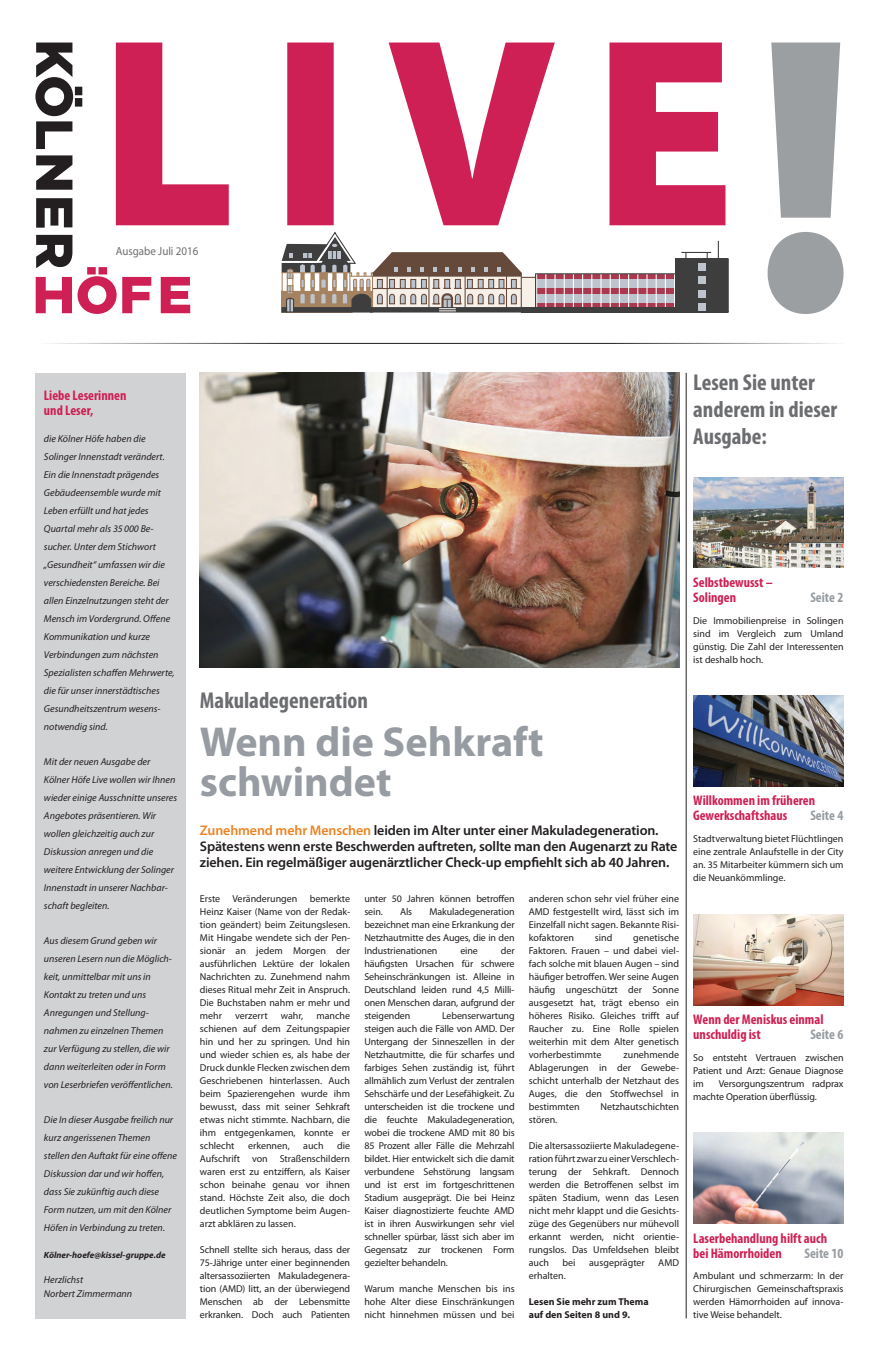
<style>
.page{position:relative;width:879px;height:1361px;background:#fff}
.page>*{position:absolute;margin:0;border:0;box-sizing:border-box;transform-origin:0 0}
.t1{font:700 42px/40px "Myriad Pro";color:#969ca1}
.t2{font:700 condensed 23px/27px "Myriad Pro";color:#6c6d70}
.t3{font:600 14px/16px "Myriad Pro";letter-spacing:-.01em;color:#231f20}
.t4{font:700 condensed 14px/15px "Myriad Pro";color:#ce2054}
.t5{font:700 condensed 14px "Myriad Pro";color:#969ca1}
.t6{font:11.8px "Myriad Pro";color:#6c6d70;scale:.93 1}
.t7{font:10px/13px "Myriad Pro";color:#231f20;text-align:justify}
.t8{font:italic 10px/18px "Myriad Pro";color:#231f20}
.t9{font:700 10px/13px "Myriad Pro";color:#231f20}
.t10{font:italic 700 9px "Myriad Pro";color:#231f20}
.s1{color:#ec8322}
</style>
<div class="page">
<img style="left:200px;top:373px;width:479px;height:295px">
<hr style="left:35px;top:343px;width:808px;height:1px;background:#231f20">
<svg style="left:36px;top:277px;width:36px;height:36px"></svg>
<svg style="left:78px;top:267px;width:73px;height:47px"></svg>
<svg style="left:161px;top:277px;width:29px;height:36px"></svg>
<svg style="left:35px;top:43px;width:47px;height:106px"></svg>
<svg style="left:36px;top:155px;width:36px;height:35px"></svg>
<svg style="left:36px;top:198px;width:36px;height:30px"></svg>
<svg style="left:36px;top:235px;width:36px;height:33px"></svg>
<svg style="left:767px;top:43px;width:76px;height:271px"></svg>
<svg style="left:116px;top:43px;width:609px;height:182px"></svg>
<svg style="left:282px;top:232px;width:447px;height:80px"></svg>
<div style="left:35px;top:373px;width:151px;height:945px;background:#d1d2d4"></div>
<img style="left:693px;top:477px;width:150px;height:91px">
<img style="left:693px;top:696px;width:150px;height:90px">
<img style="left:693px;top:914px;width:150px;height:91px">
<img style="left:693px;top:1133px;width:150px;height:90px">
<hr style="left:686px;top:373px;width:1px;height:945px;background:#231f20">
<p class="t6" style="left:116px;top:244px;width:90px">Ausgabe Juli 2016</p>
<h3 class="t4" style="left:44px;top:388px;width:84px">Liebe Leserinnen und Leser,</h3>
<p class="t8" style="left:44px;top:430px;width:132px">die Kölner Höfe haben die<br>Solinger Innenstadt verändert.<br>Ein die Innenstadt prägendes<br>Gebäudeensemble wurde mit<br>Leben erfüllt und hat jedes<br>Quartal mehr als 35 000 Be&shy;sucher. Unter dem Stichwort „Gesundheit“ umfassen wir die verschiedensten Bereiche. Bei allen Einzelnutzungen steht der<br>Mensch im Vordergrund. Offene<br>Kommunikation und kurze<br>Verbindungen zum nächsten<br>Spezialisten schaffen Mehrwerte, die für unser innerstädtisches<br>Gesundheitszentrum wesens&shy;notwendig sind.</p>
<p class="t8" style="left:44px;top:753px;width:135px">Mit der neuen Ausgabe der<br>Kölner Höfe Live wollen wir Ihnen wieder einige Ausschnitte unseres<br>Angebotes präsentieren. Wir wollen gleichzeitig auch zur<br>Diskussion anregen und die weitere Entwicklung der Solinger<br>Innenstadt in unserer Nachbar&shy;schaft begleiten.</p>
<p class="t8" style="left:44px;top:932px;width:130px">Aus diesem Grund geben wir unseren Lesern nun die Möglich&shy;keit, unmittelbar mit uns in<br>Kontakt zu treten und uns<br>Anregungen und Stellung&shy;nahmen zu einzelnen Themen zur Verfügung zu stellen, die wir dann weiterleiten oder in Form von Leserbriefen veröffentlichen.</p>
<p class="t8" style="left:44px;top:1111px;width:135px">Die In dieser Ausgabe freilich nur kurz angerissenen Themen stellen den Auftakt für eine offene<br>Diskussion dar und wir hoffen, dass Sie zukünftig auch diese<br>Form nutzen, um mit den Kölner<br>Höfen in Verbindung zu treten.</p>
<p class="t10" style="left:44px;top:1249px;width:123px">Kölner-hoefe@kissel-gruppe.de</p>
<p class="t8" style="left:44px;top:1272px;width:90px;line-height:14px">Herzlichst<br>Norbert Zimmermann</p>
<h2 class="t2" style="left:693px;top:368px;width:145px">Lesen Sie unter anderem in dieser<br>Ausgabe:</h2>
<h2 class="t2" style="left:200px;top:686px;width:170px">Makuladegeneration</h2>
<h1 class="t1" style="left:200px;top:720px;width:345px">Wenn die Sehkraft schwindet</h1>
<h3 class="t3" style="left:200px;top:822px;width:479px"><span class="s1">Zunehmend mehr Menschen</span> leiden im Alter unter einer Makuladegeneration.<br>Spätestens wenn erste Beschwerden auftreten, sollte man den Augenarzt zu Rate ziehen. Ein regelmäßiger augenärztlicher Check-up empfiehlt sich ab 40 Jahren.</h3>
<p class="t7" style="left:200px;top:892px;width:152px">Erste Veränderungen bemerkte Heinz Kaiser (Name von der Redak&shy;tion geändert) beim Zeitungslesen.<br>Mit Hingabe wendete sich der Pen&shy;sionär an jedem Morgen der ausführlichen Lektüre der lokalen Nachrichten zu. Zunehmend nahm dieses Ritual mehr Zeit in Anspruch.<br>Die Buchstaben nahm er mehr und mehr</p>
<p class="t7" style="left:200px;top:1009px;width:152px;text-indent:116px">manche schienen auf dem Zeitungspapier hin und her zu springen. Und hin und wieder schien es, als habe der Druck dunkle Flecken zwischen dem Geschriebenen hinterlassen. Auch beim Spazierengehen wurde ihm bewusst, dass mit seiner Sehkraft etwas nicht stimmte. Nachbarn, die ihm entgegenkamen, konnte er schlecht</p>
<p class="t7" style="left:235px;top:1009px;width:34px">verzerrt</p>
<p class="t7" style="left:281px;top:1009px;width:24px">wahr,</p>
<p class="t7" style="left:200px;top:1139px;width:152px;text-indent:137px">die Aufschrift von Straßenschildern waren erst zu entziffern, als Kaiser schon beinahe genau vor ihnen stand. Höchste Zeit also, die doch deutlichen Symptome beim Augen&shy;arzt abklären zu lassen.</p>
<p class="t7" style="left:200px;top:1243px;width:152px">Schnell stellte sich heraus, dass der 75-Jährige unter einer beginnenden altersassoziierten Makuladegenera&shy;tion (AMD) litt, an der überwiegend Menschen ab der Lebensmitte erkranken. Doch auch Patienten</p>
<p class="t7" style="left:248px;top:1139px;width:43px">erkennen,</p>
<p class="t7" style="left:303px;top:1139px;width:22px">auch</p>
<p class="t7" style="left:364px;top:892px;width:152px">unter 50 Jahren können betroffen sein.</p>
<p class="t7" style="left:364px;top:905px;width:152px;text-indent:65px">Makuladegeneration bezeichnet man eine Erkrankung der Netzhautmitte des Auges, die in den Industrienationen</p>
<p class="t7" style="left:400px;top:905px;width:14px">Als</p>
<p class="t7" style="left:364px;top:944px;width:152px;text-indent:137px">der häufigsten Ursachen für schwere Seheinschränkungen ist. Alleine in Deutschland leiden rund 4,5 Milli&shy;onen Menschen daran, aufgrund der steigenden</p>
<p class="t7" style="left:460px;top:944px;width:19px">eine</p>
<p class="t7" style="left:364px;top:1009px;width:152px;text-indent:78px">Lebenserwartung steigen auch die Fälle von AMD. Der Untergang der Sinneszellen in der Netzhautmitte, die für scharfes und farbiges Sehen zuständig ist, führt allmählich zum Verlust der zentralen Sehschärfe und der Lesefähigkeit. Zu unterscheiden ist die trockene und die feuchte Makuladegeneration, wobei die trockene AMD mit 80 bis 85 Prozent aller Fälle die Mehrzahl bildet. Hier entwickelt sich die damit verbundene Sehstörung langsam und ist erst im fortgeschrittenen Stadium ausgeprägt. Die bei Heinz Kaiser diagnostizierte feuchte AMD ist in ihren Auswirkungen sehr viel schneller spürbar, lässt sich aber im Gegensatz zur trockenen Form gezielter behandeln.</p>
<p class="t7" style="left:364px;top:1282px;width:152px">Warum manche Menschen bis ins hohe Alter diese Einschränkungen nicht hinnehmen müssen und bei</p>
<p class="t7" style="left:529px;top:892px;width:152px">anderen schon sehr viel früher eine AMD festgestellt wird, lässt sich im Einzelfall nicht sagen. Bekannte Risi&shy;kofaktoren</p>
<p class="t7" style="left:529px;top:931px;width:152px;text-indent:104px">genetische Faktoren. Frauen – und dabei viel&shy;fach solche mit blauen Augen – sind häufiger betroffen. Wer seine Augen häufig ungeschützt der Sonne ausgesetzt hat, trägt ebenso ein höheres Risiko. Gleiches trifft auf Raucher zu. Eine Rolle spielen weiterhin mit dem Alter genetisch vorherbestimmte</p>
<p class="t7" style="left:595px;top:931px;width:19px">sind</p>
<p class="t7" style="left:529px;top:1048px;width:152px;text-indent:95px">zunehmende Ablagerungen in der Gewebe&shy;schicht unterhalb der Netzhaut des Auges, die den Stoffwechsel in bestimmten</p>
<p class="t7" style="left:600px;top:1100px;width:80px">Netzhautschichten</p>
<p class="t7" style="left:529px;top:1113px;width:30px">stören.</p>
<p class="t7" style="left:529px;top:1139px;width:152px">Die altersassoziierte Makuladegene&shy;ration führt zwar zu einer Verschlech&shy;terung der Sehkraft. Dennoch werden die Betroffenen selbst im späten Stadium, wenn das Lesen nicht mehr klappt und die Gesichts&shy;züge des Gegenübers nur mühevoll erkannt werden, nicht orientie&shy;rungslos. Das Umfeldsehen bleibt auch</p>
<p class="t7" style="left:562px;top:1256px;width:15px">bei</p>
<p class="t7" style="left:589px;top:1256px;width:57px">ausgeprägter</p>
<p class="t7" style="left:658px;top:1256px;width:22px">AMD</p>
<p class="t7" style="left:529px;top:1269px;width:38px">erhalten.</p>
<p class="t9" style="left:529px;top:1295px;width:121px">Lesen Sie mehr zum Thema auf den Seiten 8 und 9.</p>
<h3 class="t4" style="left:693px;top:574px;width:81px">Selbstbewusst –<br>Solingen</h3>
<h3 class="t5" style="left:810px;top:588px;width:34px">Seite 2</h3>
<p class="t7" style="left:693px;top:614px;width:152px">Die Immobilienpreise in Solingen sind im Vergleich zum Umland günstig. Die Zahl der Interessenten ist deshalb hoch.</p>
<h3 class="t4" style="left:693px;top:793px;width:123px">Willkommen im früheren<br>Gewerkschaftshaus</h3>
<h3 class="t5" style="left:810px;top:807px;width:34px">Seite 4</h3>
<p class="t7" style="left:693px;top:832px;width:152px">Stadtverwaltung bietet Flüchtlingen eine zentrale Anlaufstelle in der City an. 35 Mitarbeiter kümmern sich um die Neuankömmlinge.</p>
<h3 class="t4" style="left:693px;top:1011px;width:132px">Wenn der Meniskus einmal unschuldig ist</h3>
<h3 class="t5" style="left:810px;top:1025px;width:34px">Seite 6</h3>
<p class="t7" style="left:693px;top:1051px;width:152px">So entsteht Vertrauen zwischen Patient und Arzt: Genaue Diagnose im</p>
<p class="t7" style="left:693px;top:1077px;width:152px;text-indent:25px">Versorgungszentrum radprax machte Operation überflüssig.</p>
<h3 class="t4" style="left:693px;top:1230px;width:135px">Laserbehandlung hilft auch bei Hämorrhoiden</h3>
<h3 class="t5" style="left:804px;top:1244px;width:40px">Seite 10</h3>
<p class="t7" style="left:693px;top:1269px;width:152px">Ambulant und schmerzarm: In der Chirurgischen Gemeinschaftspraxis werden Hämorrhoiden auf innova&shy;tive Weise behandelt.</p>
</div>
